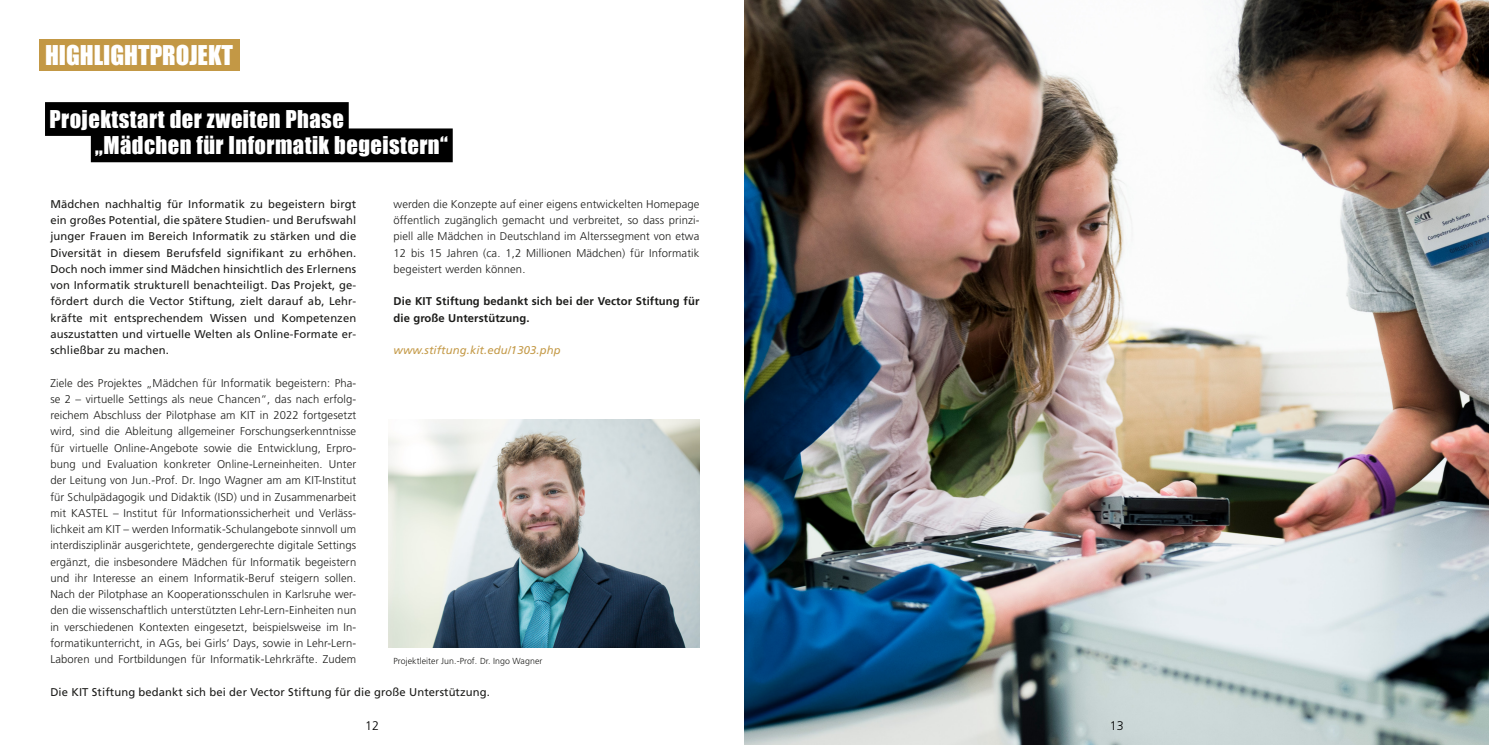
<style>
.page{position:relative;width:1489px;height:745px;background:#fff}
.page>*{position:absolute;margin:0;border:0;box-sizing:border-box;transform-origin:0 0}
.t1{font:25px "Impact";color:#fff}
.t2{font:22.5px "Impact";letter-spacing:.02em;color:#fff}
.t3{font:300 12.5px "Frutiger LT Std";color:#000}
.t4{font:300 11.25px/16.2px "Frutiger LT Std";letter-spacing:.01em;color:#1d1d1b;text-align:justify}
.t5{font:11.25px/16.2px "Frutiger LT Std";letter-spacing:.01em;color:#1d1d1b;text-align:justify}
.t6{font:700 11.25px/16.2px "Frutiger LT Std";letter-spacing:.01em;color:#1d1d1b}
.t7{font:italic 11.25px "Frutiger LT Std";letter-spacing:.01em;color:#c49a48}
.t8{font:300 8.75px "Frutiger LT Std";letter-spacing:.01em;color:#1d1d1b}
</style>
<div class="page">
<img style="left:744px;top:0;width:744px;height:744px">
<div style="left:45px;top:102px;width:304px;height:34px;background:#000"></div>
<img style="left:388px;top:419px;width:311px;height:227px">
<div style="left:91px;top:128px;width:362px;height:34px;background:#000"></div>
<div style="left:39px;top:39px;width:200px;height:32px;background:#c39845"></div>
<h1 class="t1" style="left:45px;top:36px;width:189px">HIGHLIGHTPROJEKT</h1>
<h2 class="t2" style="left:49px;top:101px;width:296px">Projektstart der zweiten Phase</h2>
<h2 class="t2" style="left:95px;top:128px;width:354px">„Mädchen für Informatik begeistern“</h2>
<p class="t5" style="left:50px;top:195px;width:307px">Mädchen nachhaltig für Informatik zu begeistern birgt ein großes Potential, die spätere Studien- und Berufswahl junger Frauen im Bereich Informatik zu stärken und die Diversität in diesem Berufsfeld signifikant zu erhöhen.<br>Doch noch immer sind Mädchen hinsichtlich des Erlernens von Informatik strukturell benachteiligt. Das Projekt, ge&shy;fördert durch die Vector Stiftung, zielt darauf ab, Lehr&shy;kräfte mit entsprechendem Wissen und Kompetenzen auszustatten und virtuelle Welten als Online-Formate er&shy;schließbar zu machen.</p>
<p class="t4" style="left:50px;top:374px;width:307px">Ziele des Projektes „Mädchen für Informatik begeistern: Pha&shy;se 2 – virtuelle Settings als neue Chancen“, das nach erfolg&shy;reichem Abschluss der Pilotphase am KIT in 2022 fortgesetzt wird, sind die Ableitung allgemeiner Forschungserkenntnisse für virtuelle Online-Angebote sowie die Entwicklung, Erpro&shy;bung und Evaluation konkreter Online-Lerneinheiten. Unter der Leitung von Jun.-Prof. Dr. Ingo Wagner am am KIT-Institut für Schulpädagogik und Didaktik (ISD) und in Zusammenarbeit mit KASTEL – Institut für Informationssicherheit und Verläss&shy;lichkeit am KIT – werden Informatik-Schulangebote sinnvoll um interdisziplinär ausgerichtete, gendergerechte digitale Settings ergänzt, die insbesondere Mädchen für Informatik begeistern und ihr Interesse an einem Informatik-Beruf steigern sollen.<br>Nach der Pilotphase an Kooperationsschulen in Karlsruhe wer&shy;den die wissenschaftlich unterstützten Lehr-Lern-Einheiten nun in verschiedenen Kontexten eingesetzt, beispielsweise im In&shy;formatikunterricht, in AGs, bei Girls‘ Days, sowie in Lehr-Lern-Laboren und Fortbildungen für Informatik-Lehrkräfte. Zudem</p>
<p class="t4" style="left:393px;top:196px;width:307px">werden die Konzepte auf einer eigens entwickelten Homepage öffentlich zugänglich gemacht und verbreitet, so dass prinzi&shy;piell alle Mädchen in Deutschland im Alterssegment von etwa 12 bis 15 Jahren (ca. 1,2 Millionen Mädchen) für Informatik begeistert werden können.</p>
<p class="t6" style="left:393px;top:293px;width:307px">Die KIT Stiftung bedankt sich bei der Vector Stiftung für die große Unterstützung.</p>
<p class="t7" style="left:393px;top:343px;width:168px">www.stiftung.kit.edu/1303.php</p>
<p class="t8" style="left:393px;top:655px;width:150px">Projektleiter Jun.-Prof. Dr. Ingo Wagner</p>
<p class="t5" style="left:50px;top:683px;width:441px">Die KIT Stiftung bedankt sich bei der Vector Stiftung für die große Unterstützung.</p>
<p class="t3" style="left:365px;top:717px;width:15px">12</p>
<p class="t3" style="left:1109px;top:717px;width:15px">13</p>
</div>
